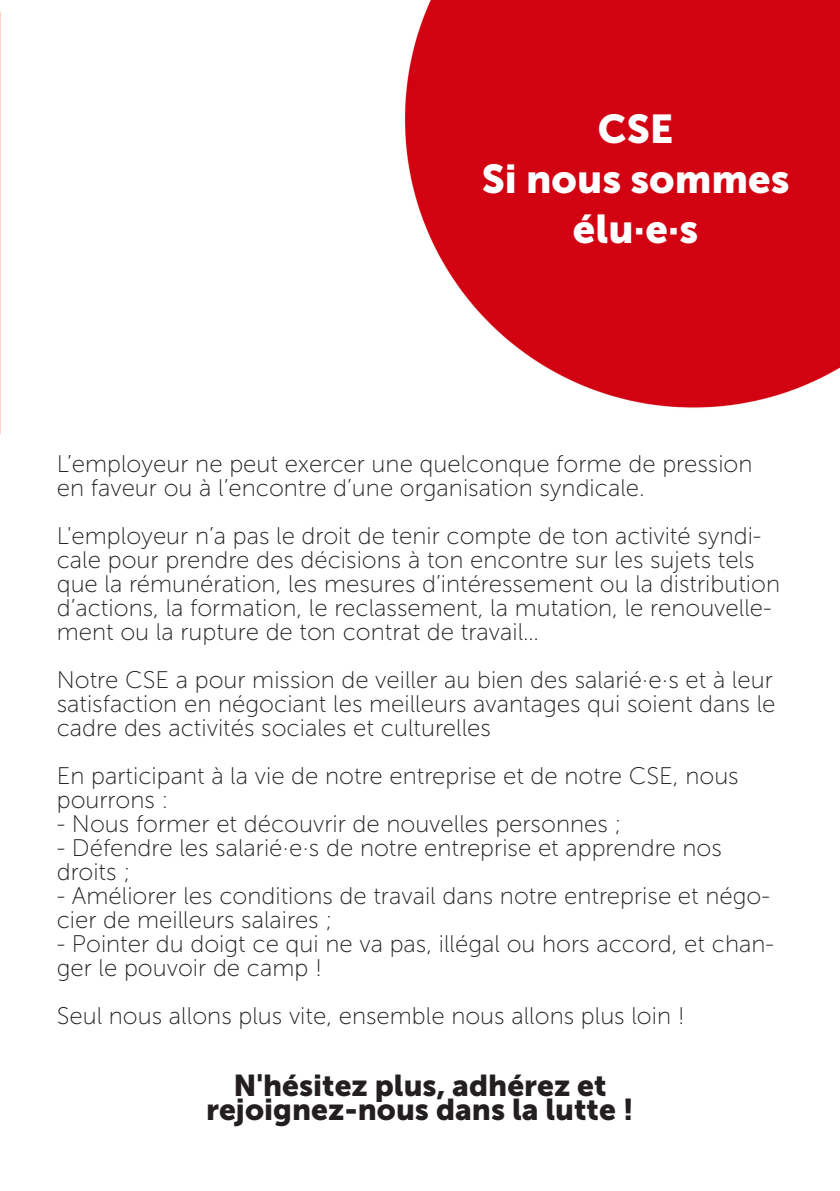
<style>
.page{position:relative;width:840px;height:1191px;background:#fff}
.page>*{position:absolute;margin:0;border:0;box-sizing:border-box;transform-origin:0 0}
.Titre{font:40px/50px "Museo Sans 900";color:#fff;text-align:center}
.txt{font:30px "Museo Sans 900";color:#231f20}
.txt-2{font:24px/24px "Museo Sans 100";color:#231f20}
</style>
<div class="page">
<img style="left:0;top:0;width:839px;height:434px">
<p class="Titre" style="left:597px;top:104px;width:77px">CSE</p>
<p class="Titre" style="left:481px;top:154px;width:309px">Si nous sommes élu·e·s</p>
<p class="txt-2" style="left:57px;top:452px;width:697px">L’employeur ne peut exercer une quelconque forme de pression en faveur ou à l’encontre d’une organisation syndicale.</p>
<p class="txt-2" style="left:57px;top:524px;width:724px">L'employeur n’a pas le droit de tenir compte de ton activité syndi&shy;cale pour prendre des décisions à ton encontre sur les sujets tels que la rémunération, les mesures d’intéressement ou la distribution d’actions, la formation, le reclassement, la mutation, le renouvelle&shy;ment ou la rupture de ton contrat de travail…</p>
<p class="txt-2" style="left:57px;top:668px;width:720px;text-align:justify">Notre CSE a pour mission de veiller au bien des salarié·e·s et à leur satisfaction en négociant les meilleurs avantages qui soient dans le cadre des activités sociales et culturelles</p>
<p class="txt-2" style="left:57px;top:764px;width:683px">En participant à la vie de notre entreprise et de notre CSE, nous pourrons :</p>
<p class="txt-2" style="left:57px;top:812px;width:566px">- Nous former et découvrir de nouvelles personnes ;</p>
<p class="txt-2" style="left:57px;top:836px;width:666px">- Défendre les salarié·e·s de notre entreprise et apprendre nos droits ;</p>
<p class="txt-2" style="left:57px;top:884px;width:714px">- Améliorer les conditions de travail dans notre entreprise et négo&shy;cier de meilleurs salaires ;</p>
<p class="txt-2" style="left:57px;top:932px;width:718px">- Pointer du doigt ce qui ne va pas, illégal ou hors accord, et chan&shy;ger le pouvoir de camp !</p>
<p class="txt-2" style="left:57px;top:1004px;width:629px">Seul nous allons plus vite, ensemble nous allons plus loin !</p>
<p class="txt" style="left:233px;top:1068px;width:374px">N'hésitez plus, adhérez et</p>
<p class="txt" style="left:206px;top:1092px;width:429px">rejoignez-nous dans la lutte !</p>
</div>
